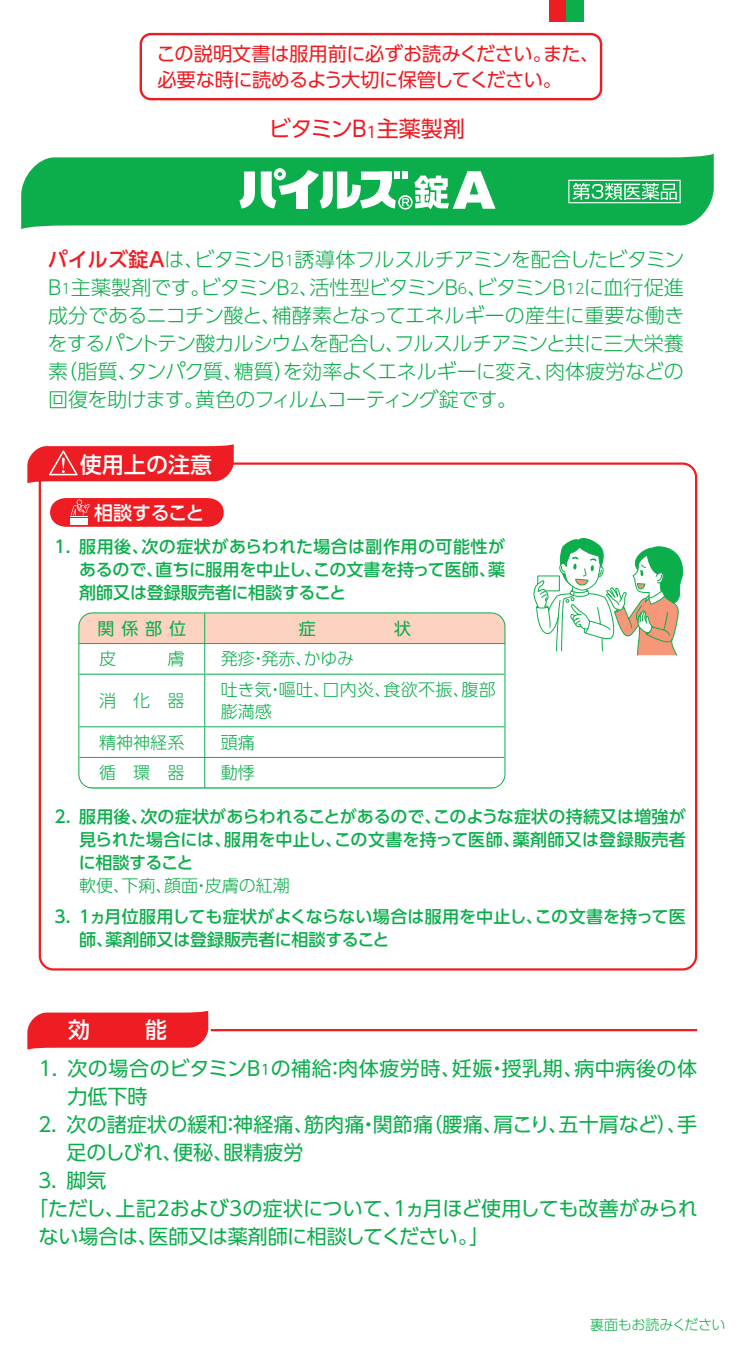
<style>
.page{position:relative;width:738px;height:1361px;background:#fff}
.page>*{position:absolute;margin:0;border:0;box-sizing:border-box;transform-origin:0 0}
.t1{font:22px "UD Shin Go Pro Regular 90 msp RKSJ H";letter-spacing:-.025em;color:#ee1d23}
.t2{font:22px "UD Shin Go Pro Medium 90 msp RKSJ H";color:#fff}
.t3{font:20px/28px "UD Shin Go Pro Light 90 msp RKSJ H";letter-spacing:-.03em;color:#0cae4c;text-align:justify}
.t4{font:20px "UD Shin Go Pro Regular 90 msp RKSJ H";color:#0cae4c}
.t5{font:20px "UD Shin Go Pro Regular 90 msp RKSJ H";letter-spacing:.025em;color:#0cae4c}
.t6{font:19.2px/26.4px "UD Shin Go Pro Regular 90 msp RKSJ H";letter-spacing:-.03em;color:#ee1d23}
.t7{font:19px "UD Shin Go Pro Medium 90 msp RKSJ H";letter-spacing:-.03em;color:#fff}
.t8{font:17px/23px "UD Shin Go Pro Medium 90 msp RKSJ H";color:#0cae4c;text-align:justify}
.t9{font:17px "UD Shin Go Pro Light 90 msp RKSJ H";color:#0cae4c}
.t10{font:17px/22px "UD Shin Go Pro Light 90 msp RKSJ H";letter-spacing:.02em;color:#0cae4c}
.t11{font:17px "UD Shin Go Pro Regular 90 msp RKSJ H";color:#0cae4c}
.t12{font:14px "UD Shin Go Pro Light 90 msp RKSJ H";letter-spacing:-.03em;color:#0cae4c}
.s1{font-size:15.6px}
.s2{font-family:"UD Shin Go Pro Medium 90 msp RKSJ H";color:#ee1d23}
.s3{font-size:14.2px}
</style>
<div class="page">
<svg style="left:38px;top:461px;width:659px;height:510px"></svg>
<div style="left:139px;top:33px;width:462px;height:67px;border:2px solid #ee1d23;border-radius:10px"></div>
<div style="left:549px;top:0;width:17px;height:22px;background:#ee1d23"></div>
<div style="left:566px;top:0;width:17px;height:22px;background:#0cae4c"></div>
<svg style="left:21px;top:154px;width:692px;height:75px;background:#2db964"></svg>
<svg style="left:239px;top:168px;width:256px;height:41px"></svg>
<svg style="left:572px;top:183px;width:104px;height:17px"></svg>
<div style="left:568px;top:180px;width:112px;height:23px;border:1px solid #fff"></div>
<svg style="left:27px;top:444px;width:206px;height:39px;background:#f03c41"></svg>
<svg style="left:50px;top:498px;width:173px;height:28px;background:#ef2e33"></svg>
<svg style="left:80px;top:614px;width:424px;height:59px"></svg>
<hr style="left:79px;top:673px;width:425px;height:1px;background:#0cae4c">
<hr style="left:204px;top:674px;width:1px;height:52px;background:#0cae4c">
<hr style="left:79px;top:726px;width:425px;height:1px;background:#0cae4c">
<hr style="left:204px;top:727px;width:1px;height:30px;background:#0cae4c">
<hr style="left:79px;top:757px;width:425px;height:1px;background:#0cae4c">
<hr style="left:204px;top:757px;width:1px;height:30px;background:#0cae4c">
<hr style="left:79px;top:787px;width:425px;height:1px;background:#0cae4c">
<hr style="left:79px;top:613px;width:125px;height:1px;background:#fcd2c0">
<hr style="left:79px;top:613px;width:1px;height:30px;background:#fcd2c0">
<hr style="left:204px;top:613px;width:300px;height:1px;background:#fcd2c0">
<hr style="left:504px;top:613px;width:1px;height:30px;background:#fcd2c0">
<hr style="left:79px;top:757px;width:1px;height:30px;background:#fff">
<hr style="left:504px;top:757px;width:1px;height:30px;background:#fff">
<div style="left:78px;top:612px;width:427px;height:176px;border:1px solid #0cae4c;border-radius:14px"></div>
<hr style="left:211px;top:1028px;width:485px;height:3px;background:#ee1d23">
<svg style="left:27px;top:1010px;width:181px;height:39px;background:#f0383d"></svg>
<svg style="left:532px;top:536px;width:153px;height:120px"></svg>
<p class="t6" style="left:156px;top:43px;width:444px">この説明文書は服用前に必ずお読みください。また、必要な時に読めるよう大切に保管してください。</p>
<p class="t1" style="left:269px;top:120px;width:197px">ビタミンB<span class="s1">1</span>主薬製剤</p>
<p class="t3" style="left:47px;top:248px;width:638px"><span class="s2">パイルズ錠A</span>は、ビタミンB<span class="s3">1</span>誘導体フルスルチアミンを配合したビタミンB<span class="s3">1</span>主薬製剤です。ビタミンB<span class="s3">2</span>、活性型ビタミンB<span class="s3">6</span>、ビタミンB<span class="s3">12</span>に血行促進成分であるニコチン酸と、補酵素となってエネルギーの産生に重要な働きをするパントテン酸カルシウムを配合し、フルスルチアミンと共に三大栄養素（脂質、タンパク質、糖質）を効率よくエネルギーに変え、肉体疲労などの回復を助けます。黄色のフィルムコーティング錠です。</p>
<p class="t2" style="left:80px;top:456px;width:133px">使用上の注意</p>
<p class="t7" style="left:94px;top:505px;width:112px">相談すること</p>
<p class="t8" style="left:79px;top:537px;width:427px;text-indent:-25px">1． 服用後、次の症状があらわれた場合は副作用の可能性があるので、直ちに服用を中止し、この文書を持って医師、薬剤師又は登録販売者に相談すること</p>
<p class="t11" style="left:97px;top:622px;width:90px">関係部位</p>
<p class="t9" style="left:221px;top:652px;width:135px">発疹・発赤、かゆみ</p>
<p class="t9" style="left:99px;top:694px;width:86px">消　化　器</p>
<p class="t10" style="left:221px;top:680px;width:276px">吐き気・嘔吐、口内炎、食欲不振、腹部膨満感</p>
<p class="t9" style="left:99px;top:735px;width:86px">精神神経系</p>
<p class="t9" style="left:221px;top:735px;width:35px">頭痛</p>
<p class="t9" style="left:99px;top:766px;width:86px">循　環　器</p>
<p class="t9" style="left:221px;top:766px;width:35px">動悸</p>
<p class="t8" style="left:79px;top:807px;width:608px;text-indent:-24px">2． 服用後、次の症状があらわれることがあるので、このような症状の持続又は増強が見られた場合には、服用を中止し、この文書を持って医師、薬剤師又は登録販売者に相談すること</p>
<p class="t9" style="left:79px;top:879px;width:212px">軟便、下痢、顔面・皮膚の紅潮</p>
<p class="t8" style="left:79px;top:907px;width:607px;text-indent:-25px">3． 1ヵ月位服用しても症状がよくならない場合は服用を中止し、この文書を持って医師、薬剤師又は登録販売者に相談すること</p>
<p class="t2" style="left:68px;top:1021px;width:23px">効</p>
<p class="t2" style="left:145px;top:1021px;width:23px">能</p>
<p class="t5" style="left:39px;top:1060px;width:659px">1． 次の場合のビタミンB<span class="s3">1</span>の補給：肉体疲労時、妊娠・授乳期、病中病後の体</p>
<p class="t4" style="left:67px;top:1088px;width:81px">力低下時</p>
<p class="t4" style="left:35px;top:1116px;width:663px">２． 次の諸症状の緩和：神経痛、筋肉痛・関節痛（腰痛、肩こり、五十肩など）、手</p>
<p class="t4" style="left:66px;top:1144px;width:238px">足のしびれ、便秘、眼精疲労</p>
<p class="t4" style="left:35px;top:1172px;width:73px">３． 脚気</p>
<p class="t4" style="left:28px;top:1200px;width:670px">「ただし、上記2および3の症状について、1ヵ月ほど使用しても改善がみられ</p>
<p class="t4" style="left:39px;top:1228px;width:452px">ない場合は、医師又は薬剤師に相談してください。」</p>
<p class="t12" style="left:589px;top:1319px;width:137px">裏面もお読みください</p>
</div>
